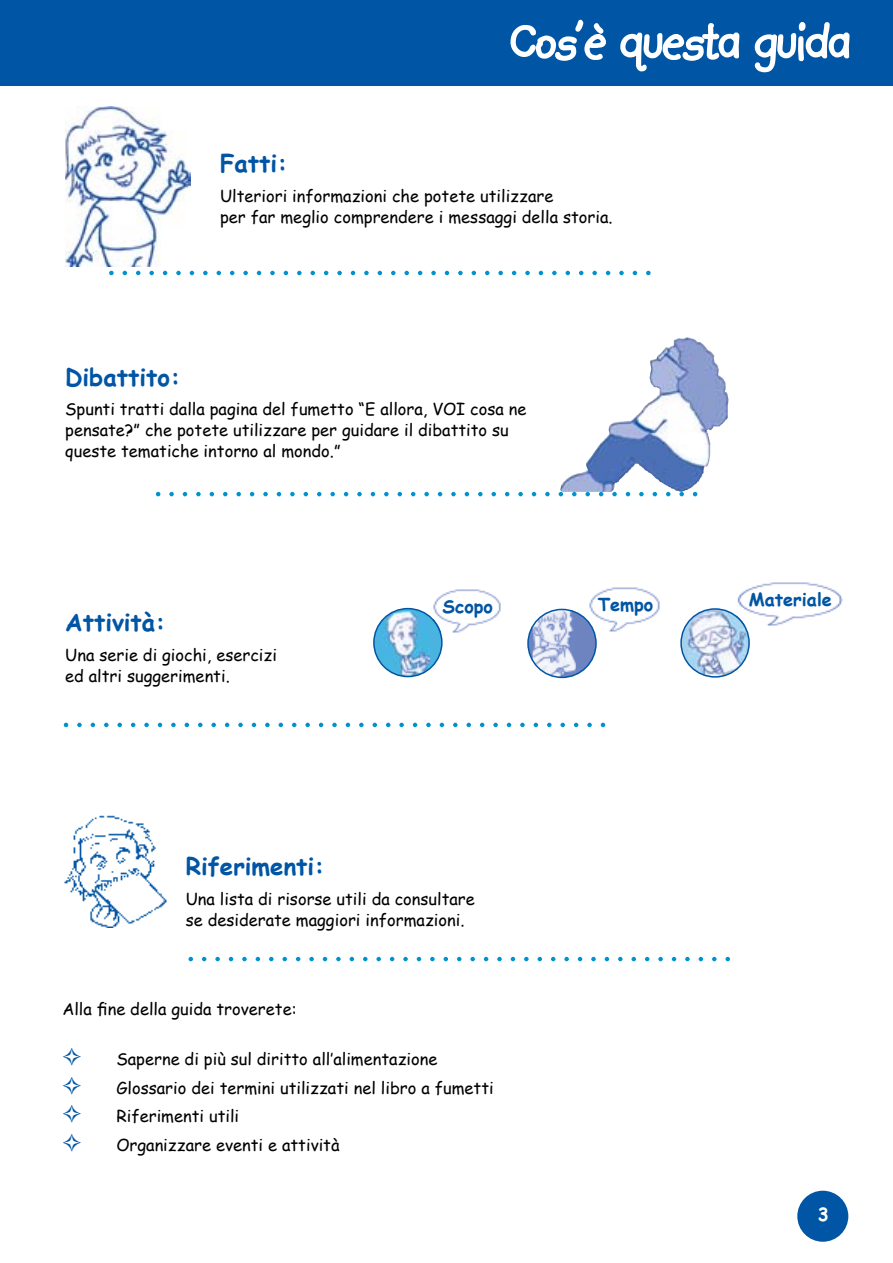
<style>
.page{position:relative;width:893px;height:1263px;background:#fff}
.page>*{position:absolute;margin:0;border:0;box-sizing:border-box;transform-origin:0 0}
.t1{font:700 24px "Comic Sans MS";color:#0055a4}
.t2{font:700 18px "Comic Sans MS";color:#0055a4}
.t3{font:700 18px "Comic Sans MS";color:#fff}
.t4{font:16.5px/21px "Comic Sans MS";color:#000}
</style>
<div class="page">
<div style="left:0;top:0;width:893px;height:85px;background:#0055a4"></div>
<svg style="left:510px;top:19px;width:96px;height:42px"></svg>
<svg style="left:620px;top:23px;width:120px;height:49px"></svg>
<svg style="left:754px;top:22px;width:96px;height:51px"></svg>
<img style="left:65px;top:106px;width:125px;height:160px">
<div style="left:797px;top:1191px;width:51px;height:51px;background:#0055a4;border-radius:50%"></div>
<img style="left:562px;top:337px;width:124px;height:148px">
<svg style="left:109px;top:271px;width:542px;height:4px"></svg>
<svg style="left:156px;top:492px;width:541px;height:4px"></svg>
<img style="left:433px;top:589px;width:68px;height:44px">
<img style="left:373px;top:608px;width:70px;height:69px">
<img style="left:433px;top:618px;width:8px;height:15px">
<img style="left:589px;top:587px;width:71px;height:45px">
<svg style="left:527px;top:609px;width:70px;height:69px"></svg>
<img style="left:737px;top:582px;width:106px;height:44px">
<svg style="left:680px;top:608px;width:70px;height:70px"></svg>
<img style="left:64px;top:815px;width:103px;height:113px">
<svg style="left:64px;top:723px;width:541px;height:4px"></svg>
<svg style="left:189px;top:957px;width:541px;height:4px"></svg>
<p class="t1" style="left:220px;top:146px;width:69px">Fatti:</p>
<p class="t4" style="left:220px;top:185px;width:394px">Ulteriori informazioni che potete utilizzare<br>per far meglio comprendere i messaggi della storia.</p>
<p class="t1" style="left:65px;top:359px;width:117px">Dibattito:</p>
<p class="t4" style="left:65px;top:398px;width:463px">Spunti tratti dalla pagina del fumetto “E allora, VOI cosa ne pensate?” che potete utilizzare per guidare il dibattito su queste tematiche intorno al mondo.”</p>
<p class="t1" style="left:65px;top:605px;width:102px">Attività:</p>
<p class="t4" style="left:65px;top:644px;width:213px">Una serie di giochi, esercizi ed altri suggerimenti.</p>
<p class="t2" style="left:443px;top:593px;width:52px">Scopo</p>
<p class="t2" style="left:598px;top:591px;width:57px">Tempo</p>
<p class="t2" style="left:749px;top:586px;width:85px">Materiale</p>
<p class="t1" style="left:186px;top:849px;width:140px">Riferimenti:</p>
<p class="t4" style="left:186px;top:888px;width:291px">Una lista di risorse utili da consultare se desiderate maggiori informazioni.</p>
<p class="t4" style="left:62px;top:998px;width:236px">Alla fine della guida troverete:</p>
<p class="t4" style="left:116px;top:1048px;width:323px">Saperne di più sul diritto all’alimentazione</p>
<p class="t4" style="left:116px;top:1076px;width:379px">Glossario dei termini utilizzati nel libro a fumetti</p>
<p class="t4" style="left:116px;top:1105px;width:124px">Riferimenti utili</p>
<p class="t4" style="left:116px;top:1134px;width:225px">Organizzare eventi e attività</p>
<p class="t3" style="left:818px;top:1201px;width:12px">3</p>
</div>
